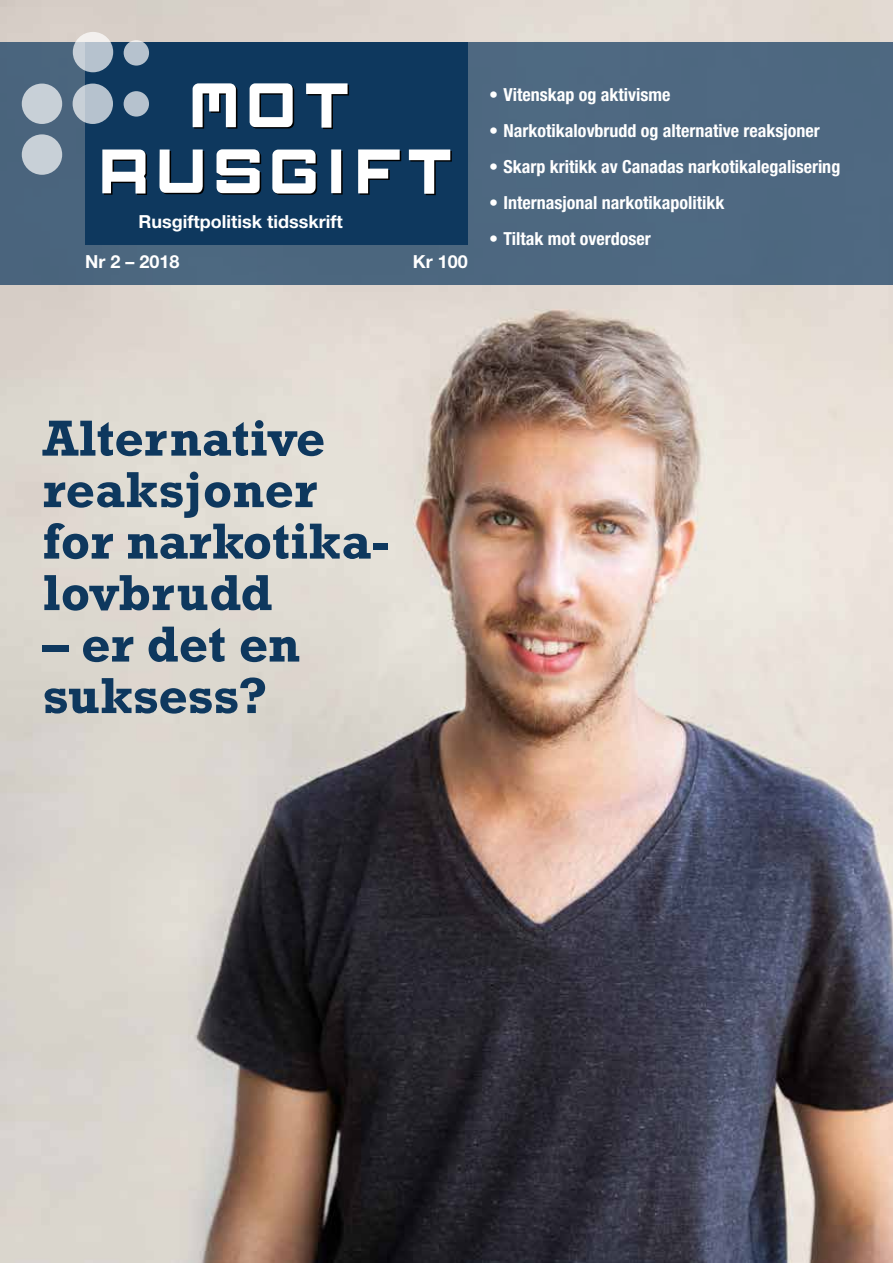
<style>
.page{position:relative;width:893px;height:1263px;background:#fff}
.page>*{position:absolute;margin:0;border:0;box-sizing:border-box;transform-origin:0 0}
.t1{font:700 51.45px/51.4px "Rockwell";color:#0e385e}
.t2{font:700 condensed 18px "Helvetica Neue LT Std";color:#fff}
.t3{font:700 18px "Helvetica Neue LT Std";color:#fff}
</style>
<div class="page">
<img style="left:0;top:0;width:893px;height:1263px">
<div style="left:0;top:43px;width:893px;height:242px;background:#4e6881"></div>
<div style="left:85px;top:43px;width:383px;height:202px;background:#0e385e"></div>
<div style="left:333px;top:151px;width:10px;height:44px;background:#272727"></div>
<svg style="left:409px;top:150px;width:43px;height:45px"></svg>
<svg style="left:358px;top:149px;width:43px;height:46px"></svg>
<div style="left:331px;top:149px;width:10px;height:44px;background:#fff"></div>
<svg style="left:272px;top:150px;width:45px;height:45px"></svg>
<svg style="left:217px;top:149px;width:44px;height:46px"></svg>
<svg style="left:159px;top:150px;width:45px;height:44px"></svg>
<svg style="left:102px;top:150px;width:45px;height:45px"></svg>
<svg style="left:306px;top:83px;width:43px;height:46px"></svg>
<svg style="left:250px;top:83px;width:44px;height:45px"></svg>
<svg style="left:193px;top:83px;width:44px;height:46px"></svg>
<svg style="left:73px;top:32px;width:40px;height:40px"></svg>
<div style="left:73px;top:84px;width:40px;height:40px;background:linear-gradient(to right,#c7cfd7,#adbbc9);border-radius:50%"></div>
<div style="left:22px;top:84px;width:40px;height:40px;background:#c8d0d7;border-radius:50%"></div>
<div style="left:22px;top:134px;width:40px;height:41px;background:#c8d0d7;border-radius:50%"></div>
<div style="left:124px;top:91px;width:25px;height:26px;background:#b6c2ce;border-radius:50%"></div>
<svg style="left:124px;top:40px;width:25px;height:26px"></svg>
<p class="t3" style="left:139px;top:211px;width:206px">Rusgiftpolitisk tidsskrift</p>
<p class="t3" style="left:85px;top:250px;width:96px">Nr 2 – 2018</p>
<p class="t3" style="left:413px;top:250px;width:57px">Kr 100</p>
<p class="t2" style="left:489px;top:83px;width:183px">• Vitenskap og aktivisme</p>
<p class="t2" style="left:489px;top:119px;width:332px">• Narkotikalovbrudd og alternative reaksjoner</p>
<p class="t2" style="left:489px;top:155px;width:353px">• Skarp kritikk av Canadas narkotikalegalisering</p>
<p class="t2" style="left:489px;top:191px;width:237px">• Internasjonal narkotikapolitikk</p>
<p class="t2" style="left:489px;top:227px;width:163px">• Tiltak mot overdoser</p>
<h1 class="t1" style="left:43px;top:412px;width:348px">Alternative reaksjoner for narkotika&shy;lovbrudd</h1>
<h1 class="t1" style="left:43px;top:618px;width:259px">– er det en suksess?</h1>
</div>
